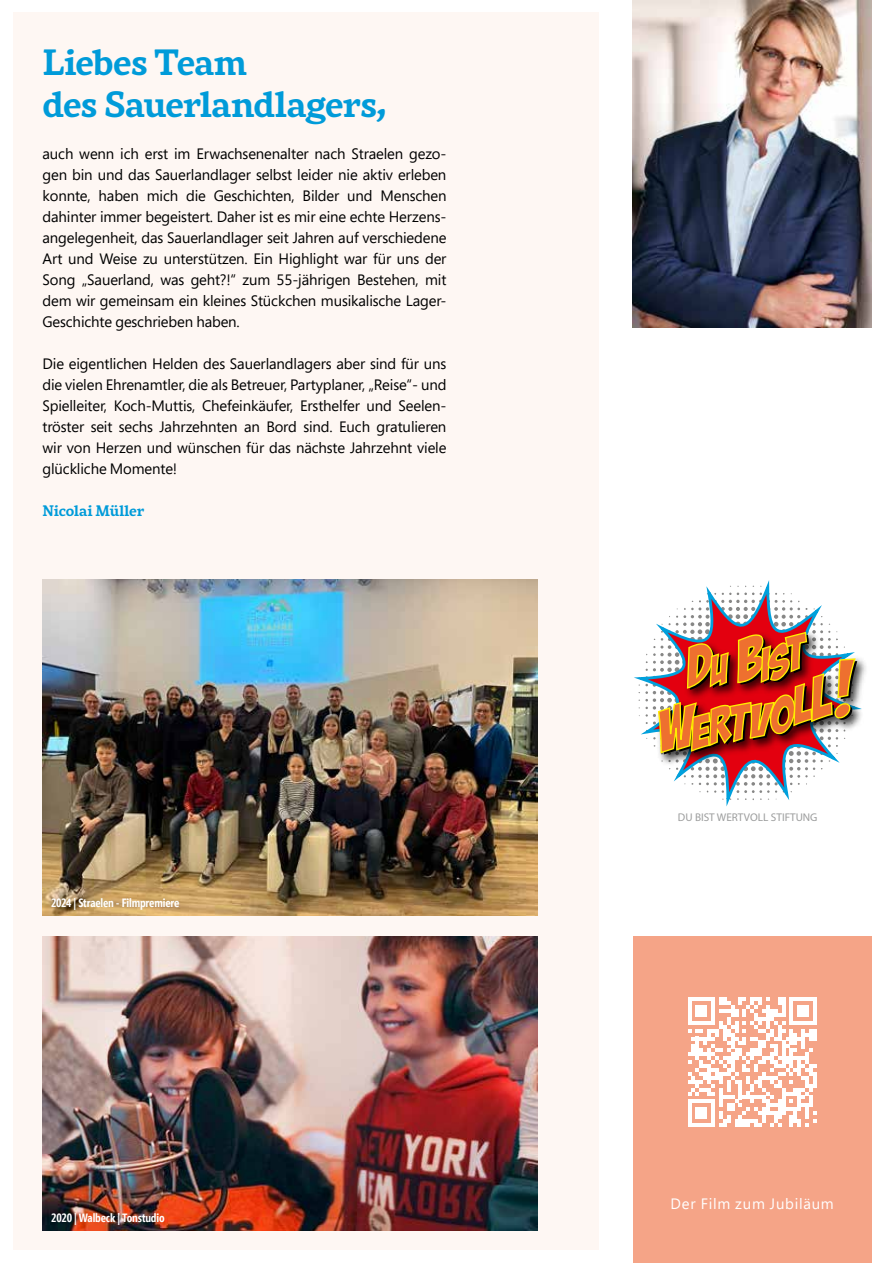
<style>
.page{position:relative;width:893px;height:1263px;background:#fff}
.page>*{position:absolute;margin:0;border:0;box-sizing:border-box;transform-origin:0 0}
.t1{font:700 36px/42px "Rival";letter-spacing:-.015em;color:#009bd9}
.t2{font:15px/21px "Segoe Pro";letter-spacing:-.01em;color:#000;text-align:justify}
.t3{font:15px "Segoe Pro";letter-spacing:.05em;color:#fff}
.t4{font:700 15px "Rival";letter-spacing:-.01em;color:#009bd9}
.t5{font:700 12px "Segoe Condensed";letter-spacing:-.015em;color:#fff}
.t6{font:11.25px "Myriad Pro";color:#9c9d9d}
</style>
<div class="page">
<div style="left:13px;top:13px;width:586px;height:1237px;background:#fef7f3"></div>
<img style="left:633px;top:0;width:239px;height:327px">
<img style="left:43px;top:579px;width:494px;height:336px">
<img style="left:43px;top:936px;width:494px;height:294px">
<img style="left:857px;top:658px;width:9px;height:67px">
<svg style="left:638px;top:580px;width:219px;height:220px"></svg>
<div style="left:633px;top:936px;width:239px;height:327px;background:#f5a487"></div>
<svg style="left:688px;top:997px;width:129px;height:130px"></svg>
<h1 class="t1" style="left:43px;top:39px;width:346px">Liebes Team<br>des Sauerlandlagers,</h1>
<p class="t2" style="left:43px;top:143px;width:405px">auch wenn ich erst im Erwachsenenalter nach Straelen gezo&shy;gen bin und das Sauerlandlager selbst leider nie aktiv erleben konnte, haben mich die Geschichten, Bilder und Menschen dahinter immer begeistert. Daher ist es mir eine echte Herzens&shy;angelegenheit, das Sauerlandlager seit Jahren auf verschiedene Art und Weise zu unterstützen. Ein Highlight war für uns der Song „Sauerland, was geht?!“ zum 55-jährigen Bestehen, mit dem wir gemeinsam ein kleines Stückchen musikalische Lager-Geschichte geschrieben haben.</p>
<p class="t2" style="left:43px;top:353px;width:405px">Die eigentlichen Helden des Sauerlandlagers aber sind für uns die vielen Ehrenamtler, die als Betreuer, Partyplaner, „Reise“- und Spielleiter, Koch-Muttis, Chefeinkäufer, Ersthelfer und Seelen&shy;tröster seit sechs Jahrzehnten an Bord sind. Euch gratulieren wir von Herzen und wünschen für das nächste Jahrzehnt viele glückliche Momente!</p>
<p class="t4" style="left:43px;top:499px;width:103px">Nicolai Müller</p>
<p class="t5" style="left:51px;top:895px;width:130px">2024 | Straelen - Filmpremiere</p>
<p class="t5" style="left:51px;top:1210px;width:115px">2020 | Walbeck | Tonstudio</p>
<p class="t6" style="left:678px;top:811px;width:141px">DU BIST WERTVOLL STIFTUNG</p>
<p class="t3" style="left:671px;top:1193px;width:165px">Der Film zum Jubiläum</p>
</div>
